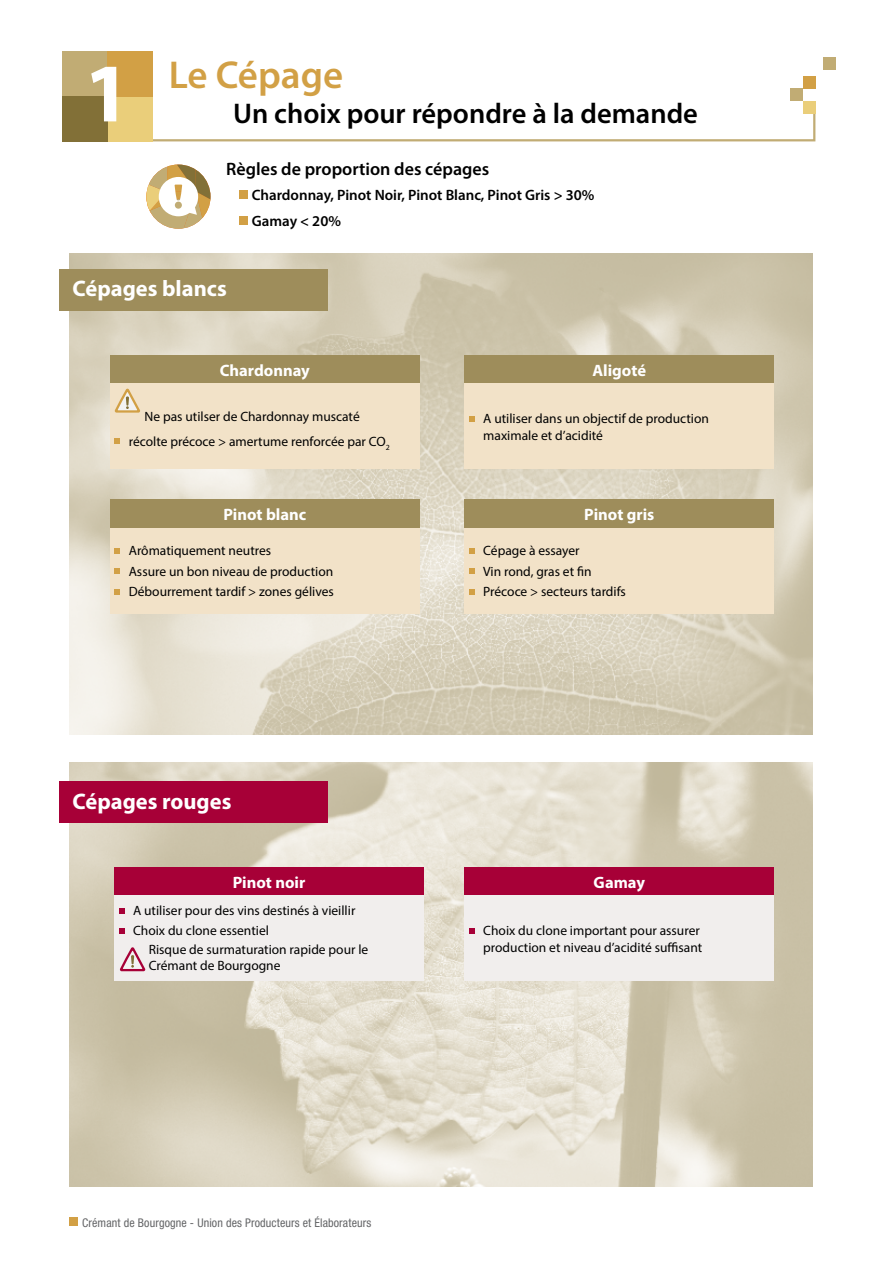
<style>
.page{position:relative;width:893px;height:1263px;background:#fff}
.page>*{position:absolute;margin:0;border:0;box-sizing:border-box;transform-origin:0 0}
.t1{font:600 39px "Myriad Pro";color:#d2a045}
.t2{font:600 28.5px "Myriad Pro";color:#000}
.t3{font:700 22.5px "Myriad Pro";color:#fff}
.t4{font:600 18px "Myriad Pro";color:#000}
.t5{font:700 16.5px "Myriad Pro";color:#fff}
.t6{font:600 15px/25.2px "Myriad Pro";color:#000}
.t7{font:13.5px/20.4px "Myriad Pro";color:#000}
.t8{font:condensed 12px "Helvetica Neue";letter-spacing:.01em;color:#646567}
.s1{font-weight:700;font-size:84px;color:#fff}
</style>
<div class="page">
<svg style="left:144px;top:111px;width:672px;height:31px"></svg>
<div style="left:62px;top:51px;width:45px;height:45px;background:#c1ac74"></div>
<div style="left:107px;top:96px;width:46px;height:45px;background:#eace7a"></div>
<div style="left:107px;top:51px;width:46px;height:45px;background:#d2a045"></div>
<div style="left:62px;top:96px;width:45px;height:45px;background:#827037"></div>
<div style="left:790px;top:88px;width:13px;height:13px;background:#c1ac74"></div>
<div style="left:803px;top:76px;width:12px;height:12px;background:#d2a045"></div>
<div style="left:803px;top:101px;width:12px;height:12px;background:#eace7a"></div>
<div style="left:823px;top:57px;width:12px;height:12px;background:#c1ac74"></div>
<div style="left:69px;top:1217px;width:9px;height:8px;background:#d2a045"></div>
<img style="left:69px;top:253px;width:744px;height:482px">
<img style="left:69px;top:763px;width:744px;height:423px">
<div style="left:239px;top:191px;width:8px;height:8px;background:#d2a045"></div>
<div style="left:239px;top:216px;width:8px;height:8px;background:#d2a045"></div>
<div style="left:465px;top:356px;width:309px;height:28px;background:#9e8d5b"></div>
<div style="left:465px;top:384px;width:309px;height:85px;background:#f2e2c8"></div>
<svg style="left:469px;top:416px;width:5px;height:6px"></svg>
<div style="left:110px;top:500px;width:310px;height:28px;background:#9e8d5b"></div>
<div style="left:110px;top:528px;width:310px;height:85px;background:#f2e2c8"></div>
<svg style="left:115px;top:548px;width:5px;height:5px"></svg>
<svg style="left:115px;top:569px;width:5px;height:5px"></svg>
<svg style="left:115px;top:589px;width:5px;height:5px"></svg>
<div style="left:465px;top:500px;width:309px;height:28px;background:#9e8d5b"></div>
<div style="left:465px;top:528px;width:309px;height:85px;background:#f2e2c8"></div>
<svg style="left:469px;top:548px;width:5px;height:5px"></svg>
<svg style="left:469px;top:569px;width:5px;height:5px"></svg>
<svg style="left:469px;top:589px;width:5px;height:5px"></svg>
<div style="left:465px;top:868px;width:309px;height:28px;background:#a70037"></div>
<div style="left:465px;top:896px;width:309px;height:85px;background:#f1eeed"></div>
<svg style="left:469px;top:928px;width:5px;height:6px"></svg>
<div style="left:114px;top:868px;width:310px;height:28px;background:#a70037"></div>
<div style="left:114px;top:896px;width:310px;height:85px;background:#f1eeed"></div>
<svg style="left:119px;top:908px;width:5px;height:5px"></svg>
<svg style="left:119px;top:928px;width:5px;height:6px"></svg>
<svg style="left:120px;top:947px;width:25px;height:24px"></svg>
<svg style="left:146px;top:165px;width:65px;height:64px"></svg>
<div style="left:110px;top:356px;width:310px;height:28px;background:#9e8d5b"></div>
<div style="left:110px;top:384px;width:310px;height:85px;background:#f2e2c8"></div>
<svg style="left:115px;top:439px;width:5px;height:5px"></svg>
<svg style="left:115px;top:389px;width:25px;height:24px"></svg>
<div style="left:59px;top:269px;width:268px;height:41px;background:#9e8d5b"></div>
<div style="left:59px;top:781px;width:268px;height:42px;background:#a70037"></div>
<h1 class="t1" style="left:84px;top:50px;width:261px"><span class="s1">1</span> Le Cépage</h1>
<h2 class="t2" style="left:233px;top:95px;width:466px">Un choix pour répondre à la demande</h2>
<h3 class="t4" style="left:226px;top:158px;width:265px">Règles de proportion des cépages</h3>
<p class="t6" style="left:252px;top:182px;width:344px">Chardonnay, Pinot Noir, Pinot Blanc, Pinot Gris &gt; 30%<br>Gamay &lt; 20%</p>
<h3 class="t3" style="left:73px;top:274px;width:156px">Cépages blancs</h3>
<p class="t5" style="left:220px;top:359px;width:92px">Chardonnay</p>
<p class="t7" style="left:129px;top:404px;width:262px;line-height:24.8px;text-indent:16px">Ne pas utilser de Chardonnay muscaté récolte précoce &gt; amertume renforcée par CO<sub>2</sub></p>
<p class="t5" style="left:223px;top:504px;width:84px">Pinot blanc</p>
<p class="t7" style="left:129px;top:540px;width:207px">Arômatiquement neutres<br>Assure un bon niveau de production<br>Débourrement tardif &gt; zones gélives</p>
<h3 class="t3" style="left:73px;top:787px;width:160px">Cépages rouges</h3>
<p class="t5" style="left:233px;top:871px;width:74px">Pinot noir</p>
<p class="t7" style="left:133px;top:900px;width:224px">A utiliser pour des vins destinés à vieillir<br>Choix du clone essentiel</p>
<p class="t7" style="left:149px;top:941px;width:221px;line-height:16.2px">Risque de surmaturation rapide pour le<br>Crémant de Bourgogne</p>
<p class="t5" style="left:592px;top:359px;width:55px">Aligoté</p>
<p class="t7" style="left:483px;top:410px;width:227px;line-height:16.2px">A utiliser dans un objectif de production maximale et d’acidité</p>
<p class="t5" style="left:584px;top:504px;width:72px">Pinot gris</p>
<p class="t7" style="left:483px;top:540px;width:144px">Cépage à essayer<br>Vin rond, gras et fin<br>Précoce &gt; secteurs tardifs</p>
<p class="t5" style="left:594px;top:871px;width:53px">Gamay</p>
<p class="t7" style="left:483px;top:922px;width:221px;line-height:16.2px">Choix du clone important pour assurer production et niveau d’acidité suffisant</p>
<p class="t8" style="left:82px;top:1216px;width:291px">Crémant de Bourgogne - Union des Producteurs et Élaborateurs</p>
</div>
